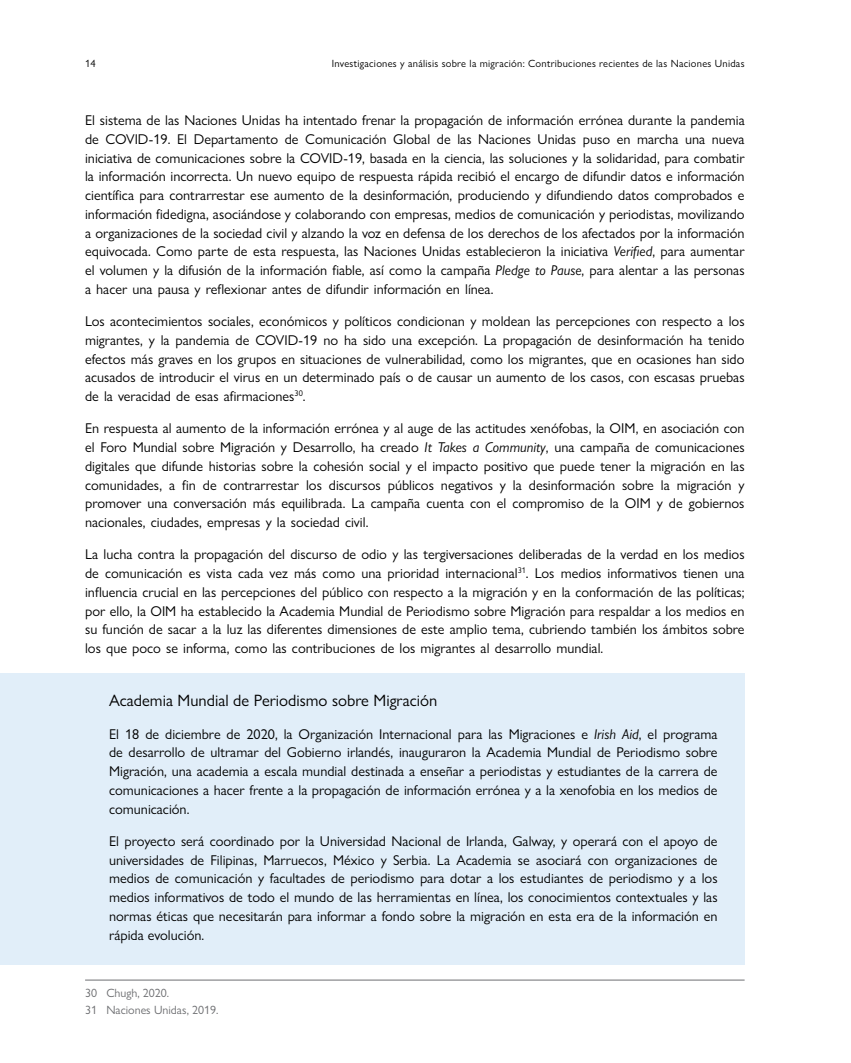
<style>
.page{position:relative;width:851px;height:1063px;background:#fff}
.page>*{position:absolute;margin:0;border:0;box-sizing:border-box;transform-origin:0 0}
.t1{font:16.5px "Gill Sans Nova";color:#000}
.t2{font:14.25px/18.8px "Gill Sans Nova";color:#000;text-align:justify}
.t3{font:12px/17px "Gill Sans Nova";color:#6d6e71}
.t4{font:10.5px "Gill Sans Nova";letter-spacing:.025em;color:#000}
.s1{font-style:italic}
</style>
<div class="page">
<div style="left:0;top:673px;width:744px;height:59px;background:#e1eef9"></div>
<div style="left:0;top:707px;width:744px;height:132px;background:#e1eef9"></div>
<div style="left:0;top:814px;width:744px;height:151px;background:#e1eef9"></div>
<hr style="left:85px;top:980px;width:659px;height:1px;background:#6d6e71">
<p class="t4" style="left:85px;top:57px;width:12px">14</p>
<p class="t4" style="left:332px;top:57px;width:414px">Investigaciones y análisis sobre la migración: Contribuciones recientes de las Naciones Unidas</p>
<p class="t2" style="left:85px;top:111px;width:661px">El sistema de las Naciones Unidas ha intentado frenar la propagación de información errónea durante la pandemia de COVID-19. El Departamento de Comunicación Global de las Naciones Unidas puso en marcha una nueva iniciativa de comunicaciones sobre la COVID-19, basada en la ciencia, las soluciones y la solidaridad, para combatir la información incorrecta. Un nuevo equipo de respuesta rápida recibió el encargo de difundir datos e información científica para contrarrestar ese aumento de la desinformación, produciendo y difundiendo datos comprobados e información fidedigna, asociándose y colaborando con empresas, medios de comunicación y periodistas, movilizando a organizaciones de la sociedad civil y alzando la voz en defensa de los derechos de los afectados por la información equivocada. Como parte de esta respuesta, las Naciones Unidas establecieron la iniciativa <span class="s1">Verified</span>, para aumentar el volumen y la difusión de la información fiable, así como la campaña <span class="s1">Pledge to Pause</span>, para alentar a las personas a hacer una pausa y reflexionar antes de difundir información en línea.</p>
<p class="t2" style="left:85px;top:312px;width:661px">Los acontecimientos sociales, económicos y políticos condicionan y moldean las percepciones con respecto a los migrantes, y la pandemia de COVID-19 no ha sido una excepción. La propagación de desinformación ha tenido efectos más graves en los grupos en situaciones de vulnerabilidad, como los migrantes, que en ocasiones han sido acusados de introducir el virus en un determinado país o de causar un aumento de los casos, con escasas pruebas de la veracidad de esas afirmaciones<sup>30</sup>.</p>
<p class="t2" style="left:85px;top:419px;width:661px">En respuesta al aumento de la información errónea y al auge de las actitudes xenófobas, la OIM, en asociación con el Foro Mundial sobre Migración y Desarrollo, ha creado <span class="s1">It Takes a Community</span>, una campaña de comunicaciones digitales que difunde historias sobre la cohesión social y el impacto positivo que puede tener la migración en las comunidades, a fin de contrarrestar los discursos públicos negativos y la desinformación sobre la migración y promover una conversación más equilibrada. La campaña cuenta con el compromiso de la OIM y de gobiernos nacionales, ciudades, empresas y la sociedad civil.</p>
<p class="t2" style="left:85px;top:545px;width:661px">La lucha contra la propagación del discurso de odio y las tergiversaciones deliberadas de la verdad en los medios de comunicación es vista cada vez más como una prioridad internacional<sup>31</sup>. Los medios informativos tienen una influencia crucial en las percepciones del público con respecto a la migración y en la conformación de las políticas; por ello, la OIM ha establecido la Academia Mundial de Periodismo sobre Migración para respaldar a los medios en su función de sacar a la luz las diferentes dimensiones de este amplio tema, cubriendo también los ámbitos sobre los que poco se informa, como las contribuciones de los migrantes al desarrollo mundial.</p>
<p class="t1" style="left:109px;top:691px;width:329px">Academia Mundial de Periodismo sobre Migración</p>
<p class="t2" style="left:109px;top:724px;width:610px">El 18 de diciembre de 2020, la Organización Internacional para las Migraciones e <span class="s1">Irish Aid</span>, el programa de desarrollo de ultramar del Gobierno irlandés, inauguraron la Academia Mundial de Periodismo sobre Migración, una academia a escala mundial destinada a enseñar a periodistas y estudiantes de la carrera de comunicaciones a hacer frente a la propagación de información errónea y a la xenofobia en los medios de comunicación.</p>
<p class="t2" style="left:109px;top:831px;width:610px">El proyecto será coordinado por la Universidad Nacional de Irlanda, Galway, y operará con el apoyo de universidades de Filipinas, Marruecos, México y Serbia. La Academia se asociará con organizaciones de medios de comunicación y facultades de periodismo para dotar a los estudiantes de periodismo y a los medios informativos de todo el mundo de las herramientas en línea, los conocimientos contextuales y las normas éticas que necesitarán para informar a fondo sobre la migración en esta era de la información en rápida evolución.</p>
<p class="t3" style="left:85px;top:984px;width:135px">30 Chugh, 2020.<br>31 Naciones Unidas, 2019.</p>
</div>
